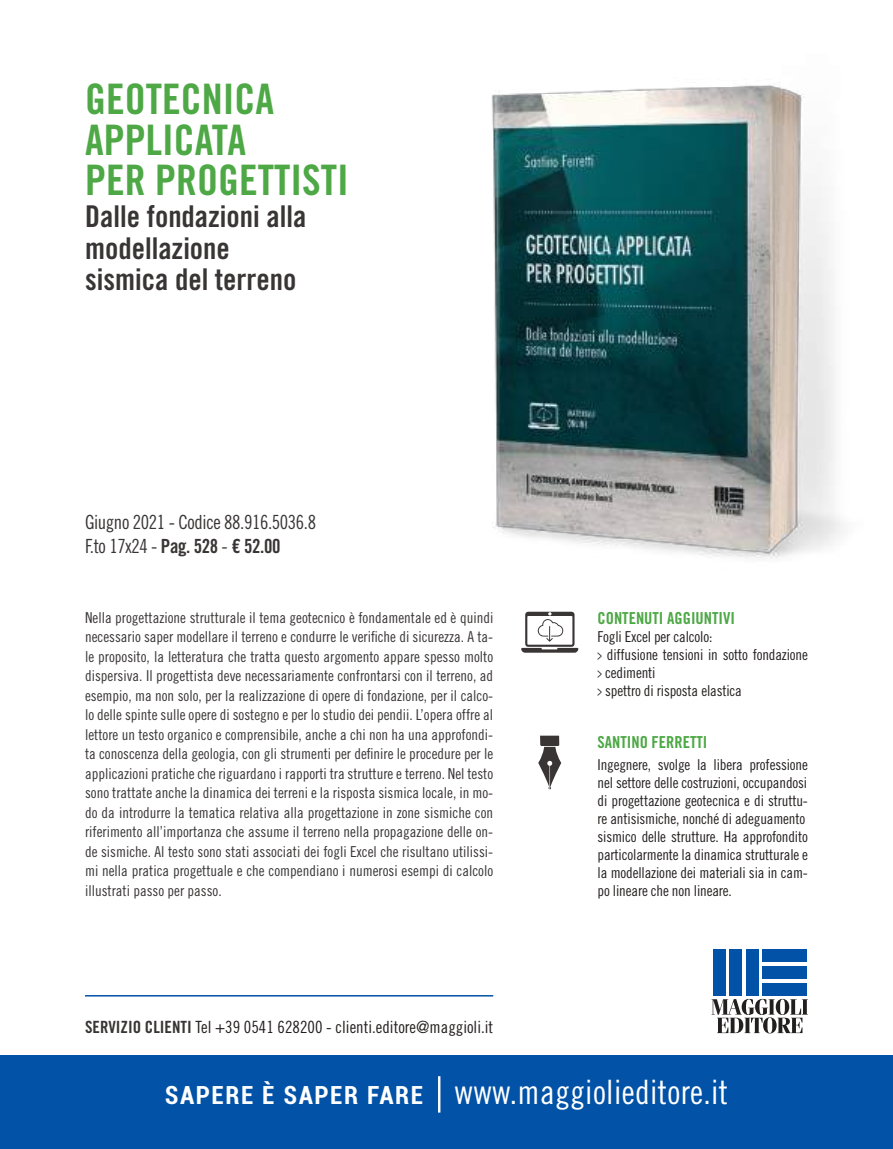
<style>
.page{position:relative;width:893px;height:1149px;background:#fff}
.page>*{position:absolute;margin:0;border:0;box-sizing:border-box;transform-origin:0 0}
.t1{font:42px/40.5px "Trade Gothic LT Std Bd Cn 20";color:#4da845}
.t2{font:33.6px "Trade Gothic LT Std Cn 18";letter-spacing:.01em;color:#fff}
.t3{font:30px/31.5px "Trade Gothic LT Std Bd Cn 20";color:#393535}
.t4{font:19.5px "Trade Gothic LT Std Cn 18";letter-spacing:-.02em;color:#393535}
.t5{font:19.5px "Trade Gothic LT Std Bd Cn 20";letter-spacing:-.02em;color:#393535}
.t6{font:16.8px "Trade Gothic LT Std Cn 18";color:#241f1f}
.t7{font:16.5px "Trade Gothic LT Std Bd Cn 20";color:#4da845}
.t8{font:15px/19.5px "Trade Gothic LT Std Cn 18";color:#393535;text-align:justify}
.t9{font:15px/18px "Trade Gothic LT Std Cn 18";letter-spacing:-.01em;color:#241f1f}
.s1{font-family:"Trade Gothic LT Std Cn 18"}
.s2{font-family:"Trade Gothic LT Std Bd Cn 20";color:#393535}
.s3{font-family:"Roboto";font-weight:700;font-stretch:condensed;font-size:26.25px}
</style>
<div class="page">
<div style="left:0;top:1055px;width:893px;height:93px;background:#0252a7"></div>
<hr style="left:438px;top:1075px;width:2px;height:37px;background:#fff">
<svg style="left:712px;top:998px;width:96px;height:35px"></svg>
<div style="left:762px;top:982px;width:45px;height:13px;background:#0252a7"></div>
<div style="left:762px;top:965px;width:45px;height:13px;background:#0252a7"></div>
<div style="left:762px;top:949px;width:45px;height:13px;background:#0252a7"></div>
<div style="left:746px;top:949px;width:13px;height:46px;background:#0252a7"></div>
<div style="left:729px;top:949px;width:13px;height:46px;background:#0252a7"></div>
<div style="left:713px;top:949px;width:13px;height:46px;background:#0252a7"></div>
<hr style="left:85px;top:994px;width:408px;height:2px;background:#0252a7">
<img style="left:491px;top:85px;width:352px;height:473px">
<svg style="left:538px;top:735px;width:23px;height:54px"></svg>
<svg style="left:521px;top:611px;width:57px;height:41px"></svg>
<h1 class="t1" style="left:85px;top:79px;width:265px">GEOTECNICA<br>APPLICATA<br>PER PROGETTISTI</h1>
<h3 class="t3" style="left:85px;top:200px;width:223px">Dalle fondazioni alla modellazione sismica del terreno</h3>
<h3 class="t4" style="left:85px;top:510px;width:233px">Giugno 2021 - Codice 88.916.5036.8</h3>
<h3 class="t5" style="left:85px;top:534px;width:197px"><span class="s1">F.to 17x24 -</span> Pag. 528 <span class="s1">-</span> € 52.00</h3>
<p class="t8" style="left:85px;top:607px;width:410px">Nella progettazione strutturale il tema geotecnico è fondamentale ed è quindi necessario saper modellare il terreno e condurre le verifiche di sicurezza. A ta&shy;le proposito, la letteratura che tratta questo argomento appare spesso molto dispersiva. Il progettista deve necessariamente confrontarsi con il terreno, ad esempio, ma non solo, per la realizzazione di opere di fondazione, per il calco&shy;lo delle spinte sulle opere di sostegno e per lo studio dei pendii. L’opera offre al lettore un testo organico e comprensibile, anche a chi non ha una approfondi&shy;ta conoscenza della geologia, con gli strumenti per definire le procedure per le applicazioni pratiche che riguardano i rapporti tra strutture e terreno. Nel testo sono trattate anche la dinamica dei terreni e la risposta sismica locale, in mo&shy;do da introdurre la tematica relativa alla progettazione in zone sismiche con riferimento all’importanza che assume il terreno nella propagazione delle on&shy;de sismiche. Al testo sono stati associati dei fogli Excel che risultano utilissi&shy;mi nella pratica progettuale e che compendiano i numerosi esempi di calcolo illustrati passo per passo.</p>
<p class="t6" style="left:85px;top:1017px;width:410px"><span class="s2">SERVIZIO CLIENTI</span> Tel +39 0541 628200 - clienti.editore@maggioli.it</p>
<p class="t7" style="left:598px;top:607px;width:139px">CONTENUTI AGGIUNTIVI</p>
<p class="t9" style="left:598px;top:627px;width:212px">Fogli Excel per calcolo:<br>&gt; diffusione tensioni in sotto fondazione &gt; cedimenti<br>&gt; spettro di risposta elastica</p>
<p class="t7" style="left:598px;top:731px;width:111px">SANTINO FERRETTI</p>
<p class="t9" style="left:598px;top:755px;width:212px">Ingegnere, svolge la libera professione nel settore delle costruzioni, occupandosi di progettazione geotecnica e di struttu&shy;re antisismiche, nonché di adeguamento sismico delle strutture. Ha approfondito particolarmente la dinamica strutturale e la modellazione dei materiali sia in cam&shy;po lineare che non lineare.</p>
<h2 class="t2" style="left:165px;top:1071px;width:565px"><span class="s3">SAPERE È SAPER FARE</span> www.maggiolieditore.it</h2>
</div>
